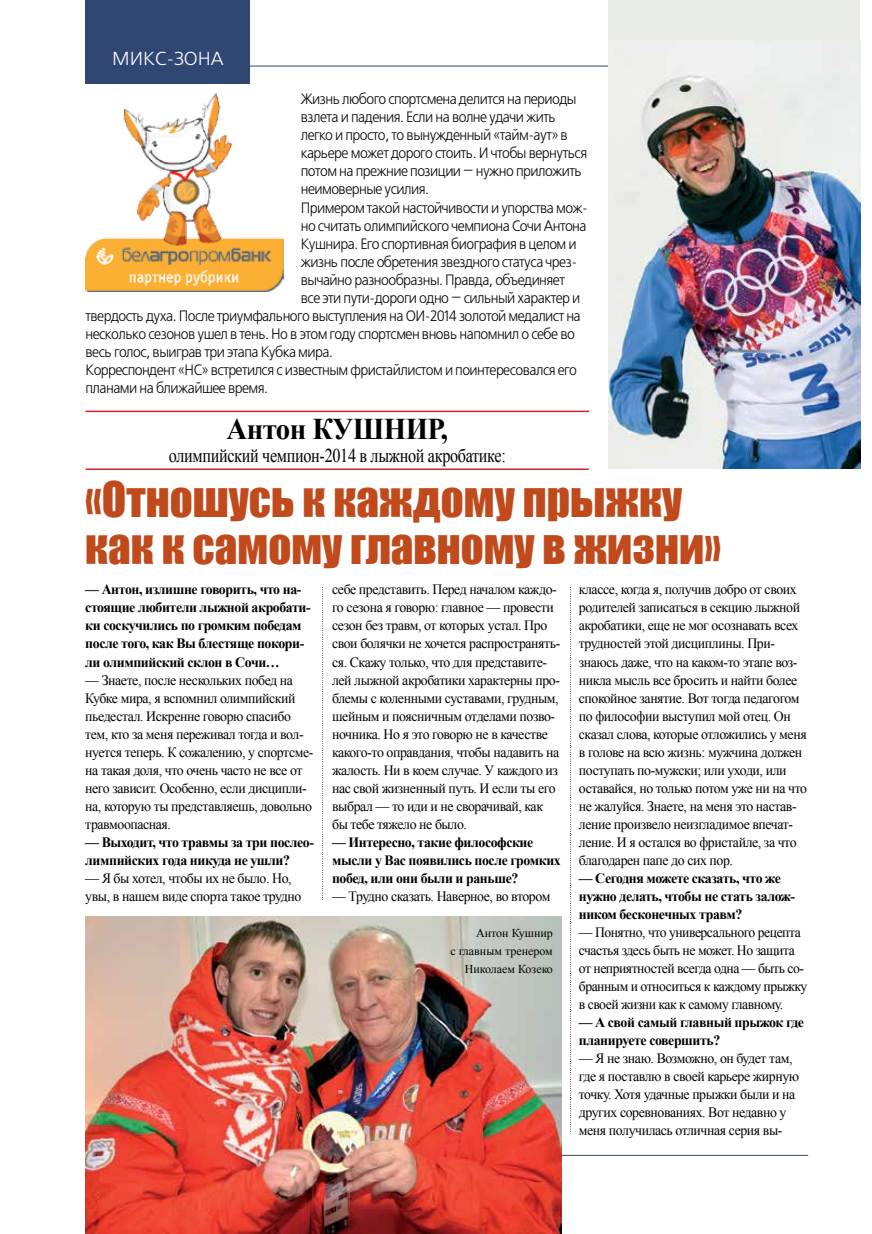
<style>
.page{position:relative;width:872px;height:1234px;background:#fff}
.page>*{position:absolute;margin:0;border:0;box-sizing:border-box;transform-origin:0 0}
.t1{font:45px/46.5px "Impact";color:#c04a1c}
.t2{font:700 30px "Times New Roman";letter-spacing:-.02em;color:#000;scale:.96 1}
.t3{font:19.5px "Times New Roman";letter-spacing:-.02em;color:#000;scale:.83 1}
.t4{font:18.75px "Free Set C";color:#fff}
.t5{font:15px "Free Set C";letter-spacing:-.04em;color:#000;scale:.92 1}
.t6{font:14.25px/18px "Times New Roman";letter-spacing:-.03em;color:#000}
.t7{font:700 14.25px/18px "Times New Roman";letter-spacing:-.03em;color:#000}
.t8{font:14.25px/18px "Times New Roman";letter-spacing:-.03em;color:#000;scale:.96 1}
.t9{font:12px/18px "Times New Roman";color:#000;text-align:right}
</style>
<div class="page">
<hr style="left:85px;top:66px;width:723px;height:1px;background:#304774">
<div style="left:85px;top:0;width:165px;height:83px;background:#304774"></div>
<hr style="left:85px;top:1154px;width:723px;height:1px;background:#304774">
<hr style="left:86px;top:410px;width:503px;height:2px;background:#d2232a">
<hr style="left:86px;top:468px;width:503px;height:2px;background:#d2232a">
<div style="left:608px;top:0;width:252px;height:468px;background:#e9ebe6"></div>
<img style="left:608px;top:40px;width:252px;height:428px">
<img style="left:85px;top:94px;width:199px;height:197px">
<img style="left:85px;top:916px;width:476px;height:317px">
<svg style="left:322px;top:587px;width:1px;height:313px"></svg>
<svg style="left:570px;top:587px;width:1px;height:545px"></svg>
<h3 class="t4" style="left:112px;top:49px;width:113px">МИКС-ЗОНА</h3>
<p class="t5" style="left:301px;top:91px;width:301px">Жизнь любого спортсмена делится на периоды</p>
<p class="t5" style="left:301px;top:109px;width:279px">взлета и падения. Если на волне удачи жить</p>
<p class="t5" style="left:301px;top:127px;width:292px">легко и просто, то вынужденный «тайм-аут» в</p>
<p class="t5" style="left:301px;top:145px;width:313px">карьере может дорого стоить. И чтобы вернуться</p>
<p class="t5" style="left:301px;top:163px;width:307px">потом на прежние позиции — нужно приложить</p>
<p class="t5" style="left:301px;top:181px;width:141px">неимоверные усилия.</p>
<p class="t5" style="left:301px;top:199px;width:314px">Примером такой настойчивости и упорства мож-</p>
<p class="t5" style="left:301px;top:217px;width:312px">но считать олимпийского чемпиона Сочи Антона</p>
<p class="t5" style="left:301px;top:235px;width:301px">Кушнира. Его спортивная биография в целом и</p>
<p class="t5" style="left:301px;top:253px;width:302px">жизнь после обретения звездного статуса чрез-</p>
<p class="t5" style="left:301px;top:271px;width:288px">вычайно разнообразны. Правда, объединяет</p>
<p class="t5" style="left:301px;top:289px;width:305px">все эти пути-дороги одно — сильный характер и</p>
<p class="t5" style="left:85px;top:307px;width:540px">твердость духа. После триумфального выступления на ОИ-2014 золотой медалист на</p>
<p class="t5" style="left:85px;top:325px;width:533px">несколько сезонов ушел в тень. Но в этом году спортсмен вновь напомнил о себе во</p>
<p class="t5" style="left:85px;top:343px;width:270px">весь голос, выиграв три этапа Кубка мира.</p>
<p class="t5" style="left:85px;top:361px;width:536px">Корреспондент «НС» встретился с известным фристайлистом и поинтересовался его</p>
<p class="t5" style="left:85px;top:379px;width:200px">планами на ближайшее время.</p>
<h2 class="t2" style="left:226px;top:408px;width:232px">Антон КУШНИР,</h2>
<h3 class="t3" style="left:169px;top:442px;width:407px">олимпийский чемпион-2014 в лыжной акробатике:</h3>
<h1 class="t1" style="left:85px;top:475px;width:637px">«Отношусь к каждому прыжку как к самому главному в жизни»</h1>
<p class="t7" style="left:85px;top:580px;width:227px">— Антон, излишне говорить, что на&shy;стоящие любители лыжной акробати&shy;ки соскучились по громким победам после того, как Вы блестяще покори&shy;ли олимпийский склон в Сочи…</p>
<p class="t6" style="left:85px;top:670px;width:230px">— Знаете, после нескольких побед на Кубке мира, я вспомнил олимпийский пьедестал. Искренне говорю спасибо тем, кто за меня переживал тогда и вол&shy;нуется теперь. К сожалению, у спортсме&shy;на такая доля, что очень часто не все от него зависит. Особенно, если дисципли&shy;на, которую ты представляешь, довольно травмоопасная.</p>
<p class="t7" style="left:85px;top:832px;width:230px">— Выходит, что травмы за три послео&shy;лимпийских года никуда не ушли?</p>
<p class="t6" style="left:85px;top:868px;width:218px">— Я бы хотел, чтобы их не было. Но, увы, в нашем виде спорта такое трудно</p>
<p class="t6" style="left:332px;top:580px;width:230px">себе представить. Перед началом каждо&shy;го сезона я говорю: главное — провести сезон без травм, от которых устал. Про свои болячки не хочется распространять&shy;ся. Скажу только, что для представите&shy;лей лыжной акробатики характерны про&shy;блемы с коленными суставами, грудным, шейным и поясничным отделами позво&shy;ночника. Но я это говорю не в качестве какого-то оправдания, чтобы надавить на жалость. Ни в коем случае. У каждого из нас свой жизненный путь. И если ты его выбрал — то иди и не сворачивай, как бы тебе тяжело не было.</p>
<p class="t7" style="left:332px;top:832px;width:230px">— Интересно, такие философские мысли у Вас появились после громких побед, или они были и раньше?</p>
<p class="t6" style="left:332px;top:886px;width:220px">— Трудно сказать. Наверное, во втором</p>
<p class="t9" style="left:450px;top:923px;width:104px">Антон Кушнир<br>с главным тренером<br>Николаем Козеко</p>
<p class="t6" style="left:579px;top:580px;width:230px">классе, когда я, получив добро от своих родителей записаться в секцию лыжной акробатики, еще не мог осознавать всех трудностей этой дисциплины. При&shy;знаюсь даже, что на каком-то этапе воз&shy;никла мысль все бросить и найти более спокойное занятие. Вот тогда педагогом по философии выступил мой отец. Он сказал слова, которые отложились у меня в голове на всю жизнь: мужчина должен поступать по-мужски; или уходи, или оставайся, но только потом уже ни на что не жалуйся. Знаете, на меня это настав&shy;ление произвело неизгладимое впечат&shy;ление. И я остался во фристайле, за что благодарен папе до сих пор.</p>
<p class="t7" style="left:579px;top:868px;width:218px">— Сегодня можете сказать, что же нужно делать, чтобы не стать залож&shy;ником бесконечных травм?</p>
<p class="t8" style="left:579px;top:922px;width:239px">— Понятно, что универсального рецепта счастья здесь быть не может. Но защита от неприятностей всегда одна — быть со&shy;бранным и относиться к каждому прыжку в своей жизни как к самому главному.</p>
<p class="t7" style="left:579px;top:1012px;width:227px">— А свой самый главный прыжок где планируете совершить?</p>
<p class="t6" style="left:579px;top:1048px;width:222px">— Я не знаю. Возможно, он будет там, где я поставлю в своей карьере жирную точку. Хотя удачные прыжки были и на других соревнованиях. Вот недавно у меня получилась отличная серия вы-</p>
</div>
